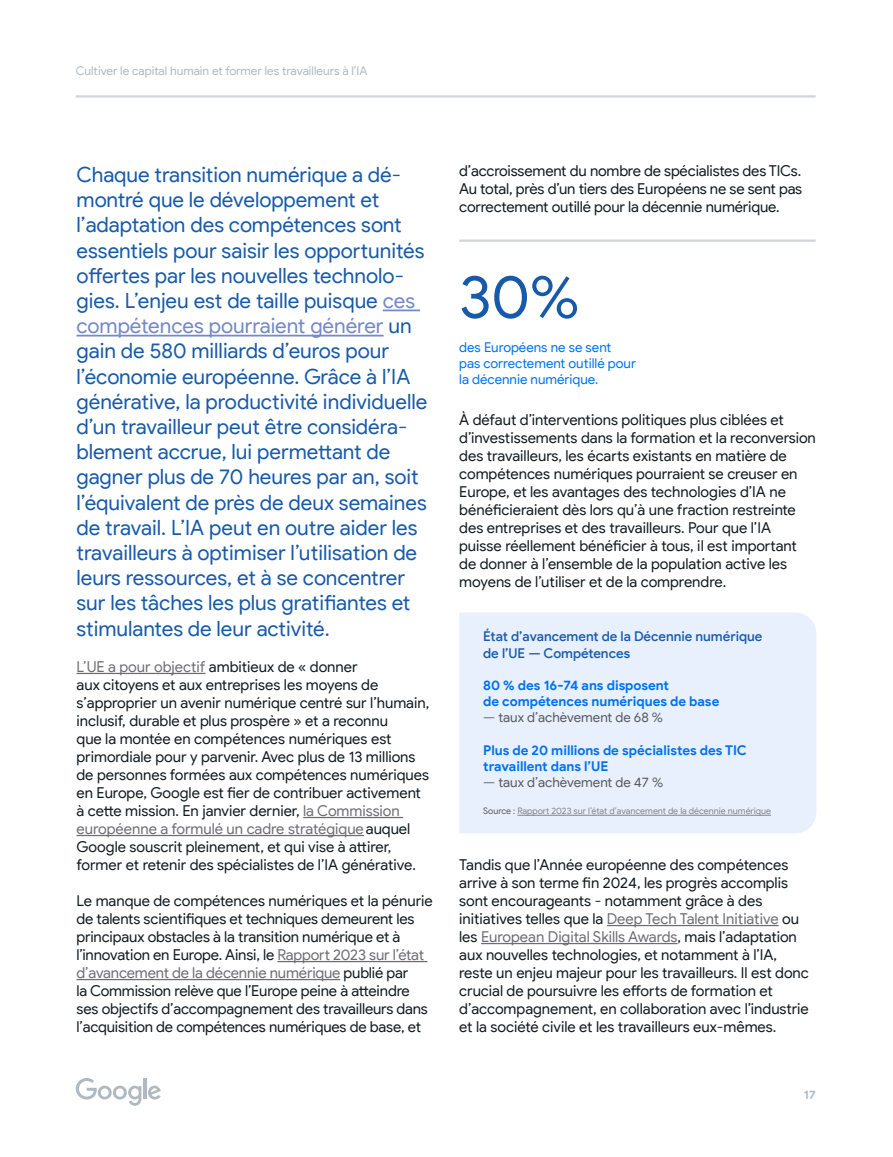
<style>
.page{position:relative;width:893px;height:1157px;background:#fff}
.page>*{position:absolute;margin:0;border:0;box-sizing:border-box;transform-origin:0 0}
.t1{font:60px "Google Sans Display";color:#185aaa}
.t2{font:21px/25.2px "Google Sans Display";color:#185aaa}
.t3{font:15px/18px "Google Sans Display";letter-spacing:-.005em;color:#111a1f}
.t4{font:700 13.5px/16.2px "Google Sans Display";color:#0073f0}
.t5{font:13.5px/16.2px "Google Sans Display";color:#0073f0}
.t6{font:500 13.5px/16.2px "Google Sans Display";color:#185aaa}
.t7{font:13.5px "Google Sans Display";color:#5a5a5f}
.t8{font:12px "Google Sans Display";color:#b0b9c2}
.t9{font:700 12px "Google Sans Display";color:#b0b9c2}
.t10{font:9px "Google Sans Display";color:#858488}
.s1{color:#7489c5}
.s2{color:#6e6e72}
.s3{color:#5a5a5f}
</style>
<div class="page">
<hr style="left:76px;top:95px;width:740px;height:2px;background:#d1d5d8">
<hr style="left:459px;top:239px;width:357px;height:3px;background:#d1d5d8">
<hr style="left:383px;top:309px;width:37px;height:2px;background:#7489c5">
<hr style="left:77px;top:335px;width:307px;height:1px;background:#7489c5">
<hr style="left:77px;top:673px;width:128px;height:1px;background:#6e6e72">
<hr style="left:303px;top:817px;width:100px;height:1px;background:#6e6e72">
<hr style="left:77px;top:835px;width:287px;height:1px;background:#6e6e72">
<hr style="left:277px;top:961px;width:150px;height:1px;background:#6e6e72">
<hr style="left:77px;top:979px;width:263px;height:1px;background:#6e6e72">
<hr style="left:607px;top:925px;width:172px;height:1px;background:#6e6e72">
<hr style="left:481px;top:943px;width:196px;height:1px;background:#6e6e72">
<svg style="left:76px;top:1078px;width:65px;height:27px"></svg>
<hr style="left:144px;top:1078px;width:3px;height:21px;background:#b0b9c2">
<svg style="left:148px;top:1085px;width:13px;height:14px"></svg>
<div style="left:459px;top:612px;width:357px;height:221px;background:#e8f0fe"></div>
<hr style="left:517px;top:815px;width:254px;height:1px;background:#858488">
<p class="t8" style="left:76px;top:64px;width:293px">Cultiver le capital humain et former les travailleurs à l’IA</p>
<p class="t2" style="left:77px;top:162px;width:352px">Chaque transition numérique a dé&shy;montré que le développement et l’adaptation des compétences sont essentiels pour saisir les opportunités offertes par les nouvelles technolo&shy;gies. L’enjeu est de taille puisque <span class="s1">ces compétences pourraient générer</span> un gain de 580 milliards d’euros pour l’économie européenne. Grâce à l’IA générative, la productivité individuelle d’un travailleur peut être considéra&shy;blement accrue, lui permettant de gagner plus de 70 heures par an, soit l’équivalent de près de deux semaines de travail. L’IA peut en outre aider les travailleurs à optimiser l’utilisation de leurs ressources, et à se concentrer sur les tâches les plus gratifiantes et stimulantes de leur activité.</p>
<p class="t3" style="left:77px;top:657px;width:354px"><span class="s2">L’UE a pour objectif</span> ambitieux de « donner<br>aux citoyens et aux entreprises les moyens de s’approprier un avenir numérique centré sur l’humain, inclusif, durable et plus prospère » et a reconnu<br>que la montée en compétences numériques est primordiale pour y parvenir. Avec plus de 13 millions de personnes formées aux compétences numériques en Europe, Google est fier de contribuer activement à cette mission. En janvier dernier, <span class="s2">la Commission européenne a formulé un cadre stratégique</span>auquel Google souscrit pleinement, et qui vise à attirer, former et retenir des spécialistes de l’IA générative.</p>
<p class="t3" style="left:77px;top:891px;width:358px">Le manque de compétences numériques et la pénurie de talents scientifiques et techniques demeurent les principaux obstacles à la transition numérique et à l’innovation en Europe. Ainsi, le <span class="s2">Rapport 2023 sur l’état d’avancement de la décennie numérique</span> publié par<br>la Commission relève que l’Europe peine à atteindre ses objectifs d’accompagnement des travailleurs dans l’acquisition de compétences numériques de base, et</p>
<p class="t3" style="left:459px;top:162px;width:344px;text-align:justify">d’accroissement du nombre de spécialistes des TICs.<br>Au total, près d’un tiers des Européens ne se sent pas correctement outillé pour la décennie numérique.</p>
<p class="t1" style="left:459px;top:260px;width:122px">30%</p>
<p class="t5" style="left:459px;top:339px;width:178px">des Européens ne se sent<br>pas correctement outillé pour la décennie numérique.</p>
<p class="t3" style="left:459px;top:410px;width:358px">À défaut d’interventions politiques plus ciblées et d’investissements dans la formation et la reconversion des travailleurs, les écarts existants en matière de compétences numériques pourraient se creuser en Europe, et les avantages des technologies d’IA ne bénéficieraient dès lors qu’à une fraction restreinte des entreprises et des travailleurs. Pour que l’IA puisse réellement bénéficier à tous, il est important de donner à l’ensemble de la population active les moyens de l’utiliser et de la comprendre.</p>
<p class="t6" style="left:483px;top:628px;width:281px">État d’avancement de la Décennie numérique de l’UE — Compétences</p>
<p class="t4" style="left:483px;top:677px;width:238px">80 % des 16-74 ans disposent<br>de compétences numériques de base</p>
<p class="t7" style="left:483px;top:709px;width:181px">— taux d’achèvement de 68 %</p>
<p class="t4" style="left:483px;top:742px;width:265px">Plus de 20 millions de spécialistes des TIC travaillent dans l’UE</p>
<p class="t7" style="left:483px;top:774px;width:182px">— taux d’achèvement de 47 %</p>
<p class="t10" style="left:483px;top:805px;width:289px"><span class="s3">Source :</span> Rapport 2023 sur l’état d’avancement de la décennie numérique</p>
<p class="t3" style="left:459px;top:855px;width:351px">Tandis que l’Année européenne des compétences arrive à son terme fin 2024, les progrès accomplis sont encourageants - notamment grâce à des initiatives telles que la <span class="s2">Deep Tech Talent Initiative</span> ou les <span class="s2">European Digital Skills Awards</span>, mais l’adaptation aux nouvelles technologies, et notamment à l’IA, reste un enjeu majeur pour les travailleurs. Il est donc crucial de poursuivre les efforts de formation et d’accompagnement, en collaboration avec l’industrie et la société civile et les travailleurs eux-mêmes.</p>
<p class="t9" style="left:804px;top:1087px;width:13px">17</p>
</div>
